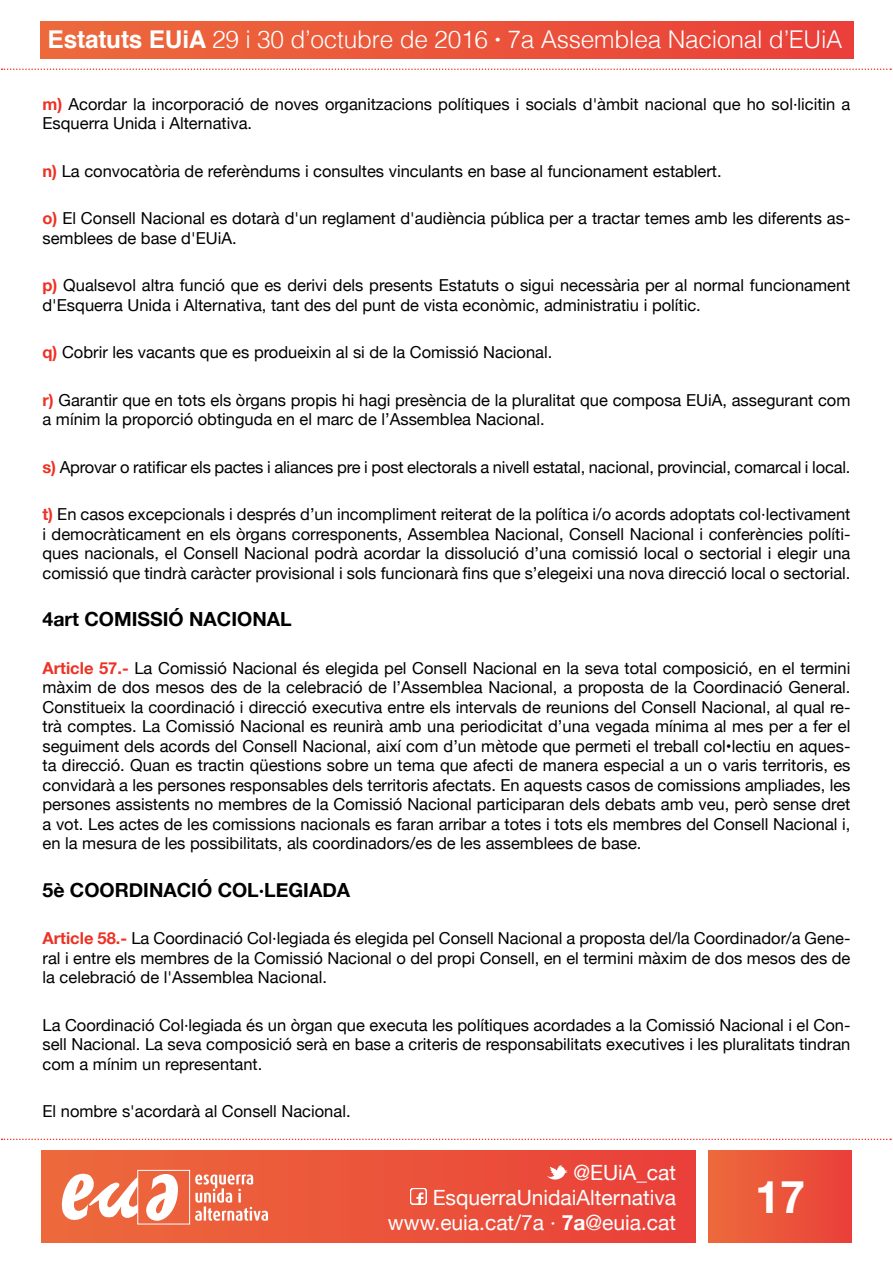
<style>
.page{position:relative;width:893px;height:1263px;background:#fff}
.page>*{position:absolute;margin:0;border:0;box-sizing:border-box;transform-origin:0 0}
.t1{font:700 45px "Helvetica Neue";color:#fff}
.t2{font:300 24.45px "Helvetica";letter-spacing:-.01em;color:#fff}
.t3{font:21px/25.2px "Helvetica Neue";color:#fff;text-align:right}
.t4{font:700 19.5px "Helvetica Neue";color:#000}
.t5{font:16.5px/19.5px "Helvetica Neue";color:#000}
.s1{font-weight:700}
.s2{font-weight:700;color:#ee3124}
</style>
<div class="page">
<div style="left:42px;top:1151px;width:654px;height:92px;background:linear-gradient(to right,#ed6b3c,#ea403a)"></div>
<div style="left:41px;top:22px;width:812px;height:37px;background:linear-gradient(to right,#ed6a3c,#ea403a)"></div>
<div style="left:137px;top:1170px;width:53px;height:54px;border:1px solid #fff"></div>
<svg style="left:60px;top:1173px;width:118px;height:49px"></svg>
<svg style="left:195px;top:1174px;width:73px;height:47px"></svg>
<svg style="left:547px;top:1165px;width:21px;height:17px"></svg>
<svg style="left:409px;top:1187px;width:18px;height:18px"></svg>
<div style="left:708px;top:1151px;width:144px;height:92px;background:linear-gradient(to right,#ed6a3c,#ea403a)"></div>
<svg style="left:2px;top:69px;width:889px;height:1px"></svg>
<svg style="left:2px;top:1138px;width:889px;height:2px"></svg>
<h2 class="t2" style="left:48px;top:19px;width:796px"><span class="s1">Estatuts EUiA</span> 29 i 30 d’octubre de 2016 <span class="s1">·</span> 7a Assemblea Nacional d’EUiA</h2>
<p class="t5" style="left:43px;top:95px;width:809px"><span class="s2">m)</span> Acordar la incorporació de noves organitzacions polítiques i socials d'àmbit nacional que ho sol·licitin a<br>Esquerra Unida i Alternativa.</p>
<p class="t5" style="left:43px;top:162px;width:681px"><span class="s2">n)</span> La convocatòria de referèndums i consultes vinculants en base al funcionament establert.</p>
<p class="t5" style="left:43px;top:209px;width:809px"><span class="s2">o)</span> El Consell Nacional es dotarà d'un reglament d'audiència pública per a tractar temes amb les diferents as&shy;semblees de base d'EUiA.</p>
<p class="t5" style="left:43px;top:276px;width:809px"><span class="s2">p)</span> Qualsevol altra funció que es derivi dels presents Estatuts o sigui necessària per al normal funcionament d'Esquerra Unida i Alternativa, tant des del punt de vista econòmic, administratiu i polític.</p>
<p class="t5" style="left:43px;top:343px;width:511px"><span class="s2">q)</span> Cobrir les vacants que es produeixin al si de la Comissió Nacional.</p>
<p class="t5" style="left:43px;top:391px;width:809px"><span class="s2">r)</span> Garantir que en tots els òrgans propis hi hagi presència de la pluralitat que composa EUiA, assegurant com a mínim la proporció obtinguda en el marc de l’Assemblea Nacional.</p>
<p class="t5" style="left:43px;top:458px;width:809px"><span class="s2">s)</span> Aprovar o ratificar els pactes i aliances pre i post electorals a nivell estatal, nacional, provincial, comarcal i local.</p>
<p class="t5" style="left:43px;top:506px;width:809px;text-align:justify"><span class="s2">t)</span> En casos excepcionals i després d’un incompliment reiterat de la política i/o acords adoptats col·lectivament i democràticament en els òrgans corresponents, Assemblea Nacional, Consell Nacional i conferències políti&shy;ques nacionals, el Consell Nacional podrà acordar la dissolució d’una comissió local o sectorial i elegir una comissió que tindrà caràcter provisional i sols funcionarà fins que s’elegeixi una nova direcció local o sectorial.</p>
<p class="t4" style="left:43px;top:604px;width:251px">4art COMISSIÓ NACIONAL</p>
<p class="t5" style="left:43px;top:659px;width:809px;text-align:justify"><span class="s2">Article 57.-</span> La Comissió Nacional és elegida pel Consell Nacional en la seva total composició, en el termini màxim de dos mesos des de la celebració de l’Assemblea Nacional, a proposta de la Coordinació General.<br>Constitueix la coordinació i direcció executiva entre els intervals de reunions del Consell Nacional, al qual re&shy;trà comptes. La Comissió Nacional es reunirà amb una periodicitat d’una vegada mínima al mes per a fer el seguiment dels acords del Consell Nacional, així com d’un mètode que permeti el treball col•lectiu en aques&shy;ta direcció. Quan es tractin qüestions sobre un tema que afecti de manera especial a un o varis territoris, es convidarà a les persones responsables dels territoris afectats. En aquests casos de comissions ampliades, les persones assistents no membres de la Comissió Nacional participaran dels debats amb veu, però sense dret a vot. Les actes de les comissions nacionals es faran arribar a totes i tots els membres del Consell Nacional i, en la mesura de les possibilitats, als coordinadors/es de les assemblees de base.</p>
<p class="t4" style="left:43px;top:874px;width:309px">5è COORDINACIÓ COL·LEGIADA</p>
<p class="t5" style="left:43px;top:930px;width:809px;text-align:justify"><span class="s2">Article 58.-</span> La Coordinació Col·legiada és elegida pel Consell Nacional a proposta del/la Coordinador/a Gene&shy;ral i entre els membres de la Comissió Nacional o del propi Consell, en el termini màxim de dos mesos des de la celebració de l'Assemblea Nacional.</p>
<p class="t5" style="left:43px;top:1016px;width:809px;text-align:justify">La Coordinació Col·legiada és un òrgan que executa les polítiques acordades a la Comissió Nacional i el Con&shy;sell Nacional. La seva composició serà en base a criteris de responsabilitats executives i les pluralitats tindran com a mínim un representant.</p>
<p class="t5" style="left:43px;top:1103px;width:310px">El nombre s'acordarà al Consell Nacional.</p>
<p class="t3" style="left:388px;top:1161px;width:290px">@EUiA_cat<br>EsquerraUnidaiAlternativa www.euia.cat/7a · <span class="s1">7a</span>@euia.cat</p>
<h1 class="t1" style="left:755px;top:1161px;width:52px">17</h1>
</div>
